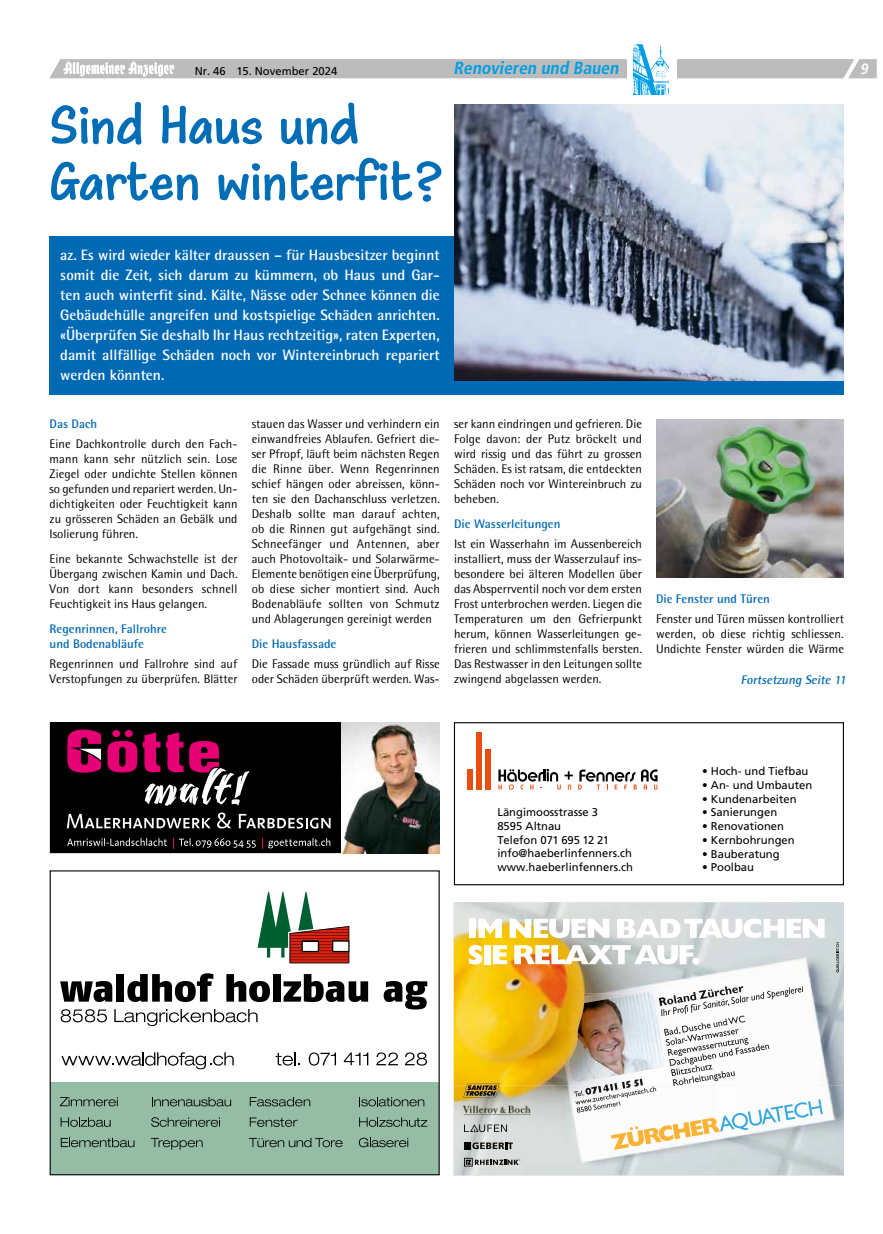
<style>
.page{position:relative;width:883px;height:1234px;background:#fff}
.page>*{position:absolute;margin:0;border:0;box-sizing:border-box;transform-origin:0 0}
.t1{font:700 63.38px/56.2px "Maku";color:#006eb7}
.t2{font:italic 700 condensed 17.5px "Frutiger LT Std";color:#009fe3}
.t3{font:700 15px/20px "Rotis Semi Sans Std";color:#fff;text-align:justify}
.t4{font:italic 700 condensed 15px "Frutiger LT Std";color:#fff}
.t5{font:12.5px/15px "Rotis Semi Sans Std";color:#000;text-align:justify}
.t6{font:700 12.5px/15px "Rotis Semi Sans Std";color:#0069b4}
.t7{font:italic 700 12.5px "Rotis Semi Sans Std";color:#0069b4}
.t8{font:11.25px/13.8px "Frutiger LT Pro";color:#000}
</style>
<div class="page">
<div style="left:50px;top:236px;width:793px;height:158px;background:#0069b4"></div>
<img style="left:633px;top:45px;width:35px;height:50px">
<svg style="left:49px;top:59px;width:828px;height:19px;background:#c0c2c3"></svg>
<div style="left:50px;top:1081px;width:389px;height:93px;background:#95bda5"></div>
<svg style="left:275px;top:1052px;width:25px;height:13px"></svg>
<svg style="left:309px;top:1052px;width:27px;height:13px"></svg>
<svg style="left:344px;top:1052px;width:24px;height:13px"></svg>
<svg style="left:376px;top:1052px;width:22px;height:13px"></svg>
<svg style="left:405px;top:1052px;width:22px;height:13px"></svg>
<svg style="left:60px;top:1097px;width:58px;height:9px"></svg>
<svg style="left:152px;top:1097px;width:79px;height:9px"></svg>
<svg style="left:250px;top:1097px;width:60px;height:9px"></svg>
<svg style="left:359px;top:1097px;width:65px;height:9px"></svg>
<svg style="left:61px;top:1117px;width:50px;height:9px"></svg>
<svg style="left:151px;top:1117px;width:69px;height:9px"></svg>
<svg style="left:250px;top:1117px;width:47px;height:9px"></svg>
<svg style="left:359px;top:1117px;width:68px;height:9px"></svg>
<svg style="left:61px;top:1137px;width:73px;height:9px"></svg>
<svg style="left:151px;top:1137px;width:51px;height:12px"></svg>
<svg style="left:249px;top:1137px;width:93px;height:9px"></svg>
<svg style="left:359px;top:1137px;width:49px;height:9px"></svg>
<svg style="left:61px;top:1052px;width:173px;height:17px"></svg>
<svg style="left:383px;top:981px;width:44px;height:29px"></svg>
<svg style="left:60px;top:891px;width:308px;height:135px"></svg>
<img style="left:454px;top:105px;width:389px;height:275px">
<img style="left:656px;top:419px;width:187px;height:158px">
<img style="left:454px;top:1110px;width:129px;height:64px">
<img style="left:740px;top:1106px;width:103px;height:68px">
<img style="left:454px;top:902px;width:137px;height:208px">
<img style="left:591px;top:902px;width:252px;height:92px">
<img style="left:822px;top:994px;width:21px;height:112px">
<img style="left:601px;top:1149px;width:105px;height:25px">
<div style="left:469px;top:918px;width:7px;height:19px;background:#fff"></div>
<svg style="left:478px;top:918px;width:23px;height:19px"></svg>
<svg style="left:509px;top:918px;width:100px;height:19px"></svg>
<svg style="left:617px;top:918px;width:207px;height:19px"></svg>
<svg style="left:468px;top:944px;width:14px;height:20px"></svg>
<div style="left:483px;top:944px;width:7px;height:19px;background:#fff"></div>
<svg style="left:492px;top:944px;width:15px;height:19px"></svg>
<svg style="left:514px;top:944px;width:179px;height:20px"></svg>
<div style="left:692px;top:957px;width:7px;height:7px;background:#fff;border-radius:50%"></div>
<img style="left:568px;top:992px;width:5px;height:89px">
<svg style="left:573px;top:985px;width:249px;height:164px"></svg>
<svg style="left:464px;top:1142px;width:48px;height:6px"></svg>
<svg style="left:464px;top:1123px;width:43px;height:9px"></svg>
<img style="left:463px;top:1083px;width:36px;height:14px">
<svg style="left:466px;top:1084px;width:31px;height:14px"></svg>
<svg style="left:464px;top:1157px;width:56px;height:9px"></svg>
<img style="left:463px;top:1102px;width:68px;height:12px">
<svg style="left:836px;top:942px;width:3px;height:30px"></svg>
<div style="left:50px;top:722px;width:292px;height:131px;background:#000"></div>
<svg style="left:67px;top:813px;width:143px;height:15px"></svg>
<svg style="left:217px;top:812px;width:14px;height:16px"></svg>
<svg style="left:239px;top:813px;width:91px;height:15px"></svg>
<svg style="left:125px;top:729px;width:8px;height:8px"></svg>
<svg style="left:107px;top:740px;width:30px;height:32px"></svg>
<svg style="left:112px;top:729px;width:8px;height:8px"></svg>
<svg style="left:67px;top:729px;width:34px;height:43px"></svg>
<img style="left:342px;top:722px;width:97px;height:131px">
<svg style="left:143px;top:732px;width:106px;height:73px;background:#5c2943"></svg>
<svg style="left:67px;top:837px;width:100px;height:8px"></svg>
<svg style="left:173px;top:837px;width:83px;height:11px"></svg>
<svg style="left:262px;top:837px;width:68px;height:11px"></svg>
<div style="left:454px;top:722px;width:389px;height:163px;border:1px solid #000"></div>
<svg style="left:498px;top:768px;width:74px;height:21px"></svg>
<svg style="left:578px;top:769px;width:79px;height:20px"></svg>
<div style="left:476px;top:732px;width:5px;height:57px;background:#e94e0f"></div>
<div style="left:484px;top:749px;width:6px;height:40px;background:#e94e0f"></div>
<div style="left:467px;top:769px;width:6px;height:20px;background:#e94e0f"></div>
<p class="t8" style="left:195px;top:64px;width:144px">Nr. 46 15. November 2024</p>
<h1 class="t1" style="left:50px;top:93px;width:396px">Sind Haus und<br>Garten winterfit?</h1>
<h2 class="t2" style="left:453px;top:58px;width:170px">Renovieren und Bauen</h2>
<p class="t4" style="left:860px;top:60px;width:12px">9</p>
<p class="t3" style="left:60px;top:245px;width:381px">az. Es wird wieder kälter draussen – für Hausbesitzer beginnt somit die Zeit, sich darum zu kümmern, ob Haus und Gar&shy;ten auch winterfit sind. Kälte, Nässe oder Schnee können die Gebäudehülle angreifen und kostspielige Schäden anrichten. «Überprüfen Sie deshalb Ihr Haus rechtzeitig», raten Experten, damit allfällige Schäden noch vor Wintereinbruch repariert werden könnten.</p>
<p class="t6" style="left:50px;top:415px;width:49px">Das Dach</p>
<p class="t5" style="left:50px;top:436px;width:189px">Eine Dachkontrolle durch den Fach&shy;mann kann sehr nützlich sein. Lose Ziegel oder undichte Stellen können so gefunden und repariert werden. Un&shy;dichtigkeiten oder Feuchtigkeit kann zu grösseren Schäden an Gebälk und Isolierung führen.</p>
<p class="t5" style="left:50px;top:551px;width:189px">Eine bekannte Schwachstelle ist der Übergang zwischen Kamin und Dach.<br>Von dort kann besonders schnell Feuchtigkeit ins Haus gelangen.</p>
<p class="t6" style="left:50px;top:620px;width:119px">Regenrinnen, Fallrohre und Bodenabläufe</p>
<p class="t5" style="left:50px;top:656px;width:189px">Regenrinnen und Fallrohre sind auf<br>Verstopfungen zu überprüfen. Blätter</p>
<p class="t5" style="left:252px;top:416px;width:189px">stauen das Wasser und verhindern ein einwandfreies Ablaufen. Gefriert die&shy;ser Pfropf, läuft beim nächsten Regen die Rinne über. Wenn Regenrinnen schief hängen oder abreissen, könn&shy;ten sie den Dachanschluss verletzen.<br>Deshalb sollte man darauf achten, ob die Rinnen gut aufgehängt sind.<br>Schneefänger und Antennen, aber auch Photovoltaik- und Solarwärme-Elemente benötigen eine Überprüfung, ob diese sicher montiert sind. Auch Bodenabläufe sollten von Schmutz und Ablagerungen gereinigt werden</p>
<p class="t6" style="left:252px;top:635px;width:86px">Die Hausfassade</p>
<p class="t5" style="left:252px;top:656px;width:189px">Die Fassade muss gründlich auf Risse oder Schäden überprüft werden. Was-</p>
<p class="t5" style="left:454px;top:416px;width:189px">ser kann eindringen und gefrieren. Die Folge davon: der Putz bröckelt und wird rissig und das führt zu grossen Schäden. Es ist ratsam, die entdeckten Schäden noch vor Wintereinbruch zu beheben.</p>
<p class="t6" style="left:454px;top:515px;width:108px">Die Wasserleitungen</p>
<p class="t5" style="left:454px;top:536px;width:189px">Ist ein Wasserhahn im Aussenbereich installiert, muss der Wasserzulauf ins&shy;besondere bei älteren Modellen über das Absperrventil noch vor dem ersten Frost unterbrochen werden. Liegen die Temperaturen um den Gefrierpunkt herum, können Wasserleitungen ge&shy;frieren und schlimmstenfalls bersten.<br>Das Restwasser in den Leitungen sollte zwingend abgelassen werden.</p>
<p class="t6" style="left:656px;top:590px;width:115px">Die Fenster und Türen</p>
<p class="t5" style="left:656px;top:610px;width:189px">Fenster und Türen müssen kontrolliert werden, ob diese richtig schliessen.<br>Undichte Fenster würden die Wärme</p>
<p class="t7" style="left:740px;top:671px;width:109px">Fortsetzung Seite 11</p>
<p class="t8" style="left:497px;top:805px;width:137px">Längimoosstrasse 3<br>8595 Altnau<br>Telefon 071 695 12 21 info@haeberlinfenners.ch www.haeberlinfenners.ch</p>
<p class="t8" style="left:702px;top:764px;width:108px">• Hoch- und Tiefbau</p>
<p class="t8" style="left:702px;top:778px;width:112px">• An- und Umbauten</p>
<p class="t8" style="left:702px;top:791px;width:96px">• Kundenarbeiten</p>
<p class="t8" style="left:702px;top:805px;width:77px">• Sanierungen</p>
<p class="t8" style="left:702px;top:819px;width:83px">• Renovationen</p>
<p class="t8" style="left:702px;top:833px;width:94px">• Kernbohrungen</p>
<p class="t8" style="left:702px;top:846px;width:79px">• Bauberatung</p>
<p class="t8" style="left:702px;top:860px;width:53px">• Poolbau</p>
</div>
